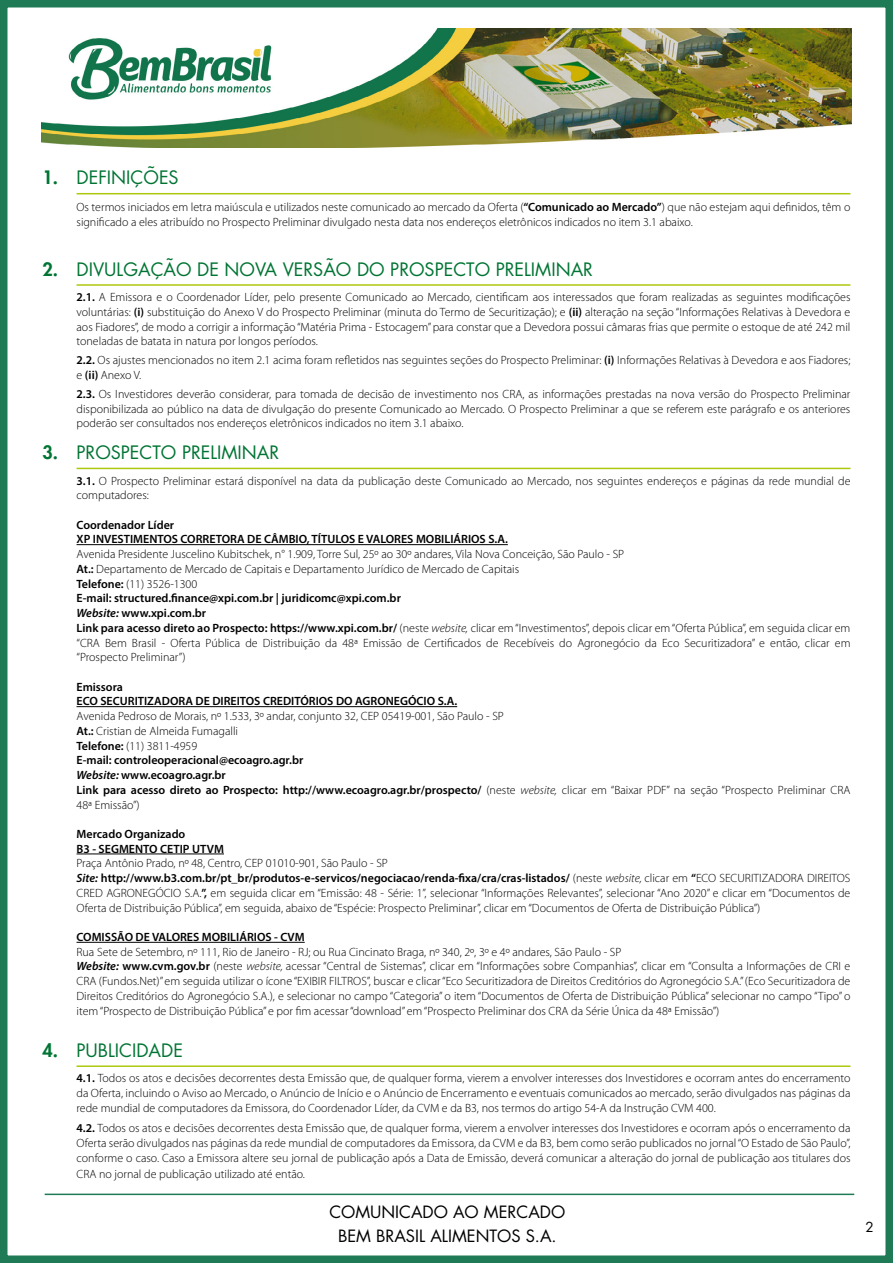
<style>
.page{position:relative;width:893px;height:1263px;background:#fff}
.page>*{position:absolute;margin:0;border:0;box-sizing:border-box;transform-origin:0 0}
.t1{font:18px "Futura";color:#007433}
.t2{font:16.5px/24px "Futura";color:#000;text-align:center}
.t3{font:13.5px "Futura";color:#000}
.t4{font:300 12px/14.7px "Myriad Pro";color:#000}
.t5{font:600 12px/14.7px "Myriad Pro";color:#000}
.s1{font-weight:800}
.s2{font-weight:600}
.s3{font-weight:600;font-style:italic}
.s4{font-style:italic}
</style>
<div class="page">
<div style="left:0;top:0;width:893px;height:1263px;border:8px solid #1f7b56"></div>
<img style="left:42px;top:29px;width:809px;height:119px">
<hr style="left:45px;top:1193px;width:809px;height:2px;background:#1f7b56">
<hr style="left:77px;top:193px;width:773px;height:1px;background:#afc80d">
<hr style="left:77px;top:284px;width:773px;height:2px;background:#afc80d">
<hr style="left:77px;top:468px;width:773px;height:1px;background:#afc80d">
<hr style="left:77px;top:544px;width:431px;height:1px;background:#000">
<hr style="left:77px;top:706px;width:380px;height:1px;background:#000">
<hr style="left:77px;top:854px;width:147px;height:1px;background:#000">
<hr style="left:77px;top:942px;width:228px;height:1px;background:#000">
<hr style="left:77px;top:1065px;width:773px;height:2px;background:#afc80d">
<h1 class="t1" style="left:43px;top:165px;width:138px"><span class="s1">1.</span> DEFINIÇÕES</h1>
<p class="t4" style="left:77px;top:199px;width:775px;line-height:15.5px">Os termos iniciados em letra maiúscula e utilizados neste comunicado ao mercado da Oferta (<span class="s2">“Comunicado ao Mercado”</span>) que não estejam aqui definidos, têm o significado a eles atribuído no Prospecto Preliminar divulgado nesta data nos endereços eletrônicos indicados no item 3.1 abaixo.</p>
<h1 class="t1" style="left:43px;top:257px;width:552px"><span class="s1">2.</span> DIVULGAÇÃO DE NOVA VERSÃO DO PROSPECTO PRELIMINAR</h1>
<p class="t4" style="left:77px;top:290px;width:775px;text-align:justify"><span class="s2">2.1.</span> A Emissora e o Coordenador Líder, pelo presente Comunicado ao Mercado, cientificam aos interessados que foram realizadas as seguintes modificações voluntárias: <span class="s2">(i)</span> substituição do Anexo V do Prospecto Preliminar (minuta do Termo de Securitização); e <span class="s2">(ii)</span> alteração na seção “Informações Relativas à Devedora e aos Fiadores”, de modo a corrigir a informação “Matéria Prima - Estocagem” para constar que a Devedora possui câmaras frias que permite o estoque de até 242 mil toneladas de batata in natura por longos períodos.</p>
<p class="t4" style="left:77px;top:353px;width:775px"><span class="s2">2.2.</span> Os ajustes mencionados no item 2.1 acima foram refletidos nas seguintes seções do Prospecto Preliminar: <span class="s2">(i)</span> Informações Relativas à Devedora e aos Fiadores; e <span class="s2">(ii)</span> Anexo V.</p>
<p class="t4" style="left:77px;top:387px;width:775px;text-align:justify"><span class="s2">2.3.</span> Os Investidores deverão considerar, para tomada de decisão de investimento nos CRA, as informações prestadas na nova versão do Prospecto Preliminar disponibilizada ao público na data de divulgação do presente Comunicado ao Mercado. O Prospecto Preliminar a que se referem este parágrafo e os anteriores poderão ser consultados nos endereços eletrônicos indicados no item 3.1 abaixo.</p>
<h1 class="t1" style="left:43px;top:440px;width:238px"><span class="s1">3.</span> PROSPECTO PRELIMINAR</h1>
<p class="t4" style="left:77px;top:473px;width:775px"><span class="s2">3.1.</span> O Prospecto Preliminar estará disponível na data da publicação deste Comunicado ao Mercado, nos seguintes endereços e páginas da rede mundial de computadores:</p>
<p class="t5" style="left:77px;top:517px;width:433px">Coordenador Líder<br>XP INVESTIMENTOS CORRETORA DE CÂMBIO, TÍTULOS E VALORES MOBILIÁRIOS S.A.</p>
<p class="t4" style="left:77px;top:547px;width:775px">Avenida Presidente Juscelino Kubitschek, n° 1.909, Torre Sul, 25º ao 30º andares, Vila Nova Conceição, São Paulo - SP<br><span class="s2">At.:</span> Departamento de Mercado de Capitais e Departamento Jurídico de Mercado de Capitais<br><span class="s2">Telefone:</span> (11) 3526-1300<br><span class="s2">E-mail: structured.finance@xpi.com.br | juridicomc@xpi.com.br<br></span><span class="s3">Website:</span> <span class="s2">www.xpi.com.br<br>Link para acesso direto ao Prospecto: https://www.xpi.com.br/</span> (neste <span class="s4">website,</span> clicar em “Investimentos”, depois clicar em “Oferta Pública”, em seguida clicar em “CRA Bem Brasil - Oferta Pública de Distribuição da 48ª Emissão de Certificados de Recebíveis do Agronegócio da Eco Securitizadora” e então, clicar em “Prospecto Preliminar”)</p>
<p class="t5" style="left:77px;top:679px;width:382px">Emissora<br>ECO SECURITIZADORA DE DIREITOS CREDITÓRIOS DO AGRONEGÓCIO S.A.</p>
<p class="t4" style="left:77px;top:709px;width:775px">Avenida Pedroso de Morais, nº 1.533, 3º andar, conjunto 32, CEP 05419-001, São Paulo - SP<br><span class="s2">At.:</span> Cristian de Almeida Fumagalli<br><span class="s2">Telefone:</span> (11) 3811-4959<br><span class="s2">E-mail: controleoperacional@ecoagro.agr.br<br></span><span class="s3">Website:</span> <span class="s2">www.ecoagro.agr.br<br>Link para acesso direto ao Prospecto: http://www.ecoagro.agr.br/prospecto/</span> (neste <span class="s4">website,</span> clicar em “Baixar PDF” na seção “Prospecto Preliminar CRA 48ª Emissão”)</p>
<p class="t5" style="left:77px;top:826px;width:149px">Mercado Organizado<br>B3 - SEGMENTO CETIP UTVM</p>
<p class="t4" style="left:77px;top:856px;width:775px">Praça Antônio Prado, nº 48, Centro, CEP 01010-901, São Paulo - SP<br><span class="s3">Site:</span> <span class="s2">http://www.b3.com.br/pt_br/produtos-e-servicos/negociacao/renda-fixa/cra/cras-listados/</span> (neste <span class="s4">website,</span> clicar em <span class="s2">“</span>ECO SECURITIZADORA DIREITOS CRED AGRONEGÓCIO S.A.<span class="s2">”,</span> em seguida clicar em “Emissão: 48 - Série: 1”, selecionar “Informações Relevantes”, selecionar “Ano 2020” e clicar em “Documentos de Oferta de Distribuição Pública”, em seguida, abaixo de “Espécie: Prospecto Preliminar”, clicar em “Documentos de Oferta de Distribuição Pública”)</p>
<p class="t5" style="left:77px;top:929px;width:230px">COMISSÃO DE VALORES MOBILIÁRIOS - CVM</p>
<p class="t4" style="left:77px;top:944px;width:775px">Rua Sete de Setembro, nº 111, Rio de Janeiro - RJ; ou Rua Cincinato Braga, nº 340, 2º, 3º e 4º andares, São Paulo - SP<br><span class="s3">Website:</span> <span class="s2">www.cvm.gov.br</span> (neste <span class="s4">website,</span> acessar “Central de Sistemas”, clicar em “Informações sobre Companhias”, clicar em “Consulta a Informações de CRI e CRA (Fundos.Net)” em seguida utilizar o ícone “EXIBIR FILTROS”, buscar e clicar “Eco Securitizadora de Direitos Creditórios do Agronegócio S.A.” (Eco Securitizadora de Direitos Creditórios do Agronegócio S.A.), e selecionar no campo “Categoria” o item “Documentos de Oferta de Distribuição Pública” selecionar no campo “Tipo” o item “Prospecto de Distribuição Pública” e por fim acessar “download” em “Prospecto Preliminar dos CRA da Série Única da 48ª Emissão”)</p>
<h1 class="t1" style="left:43px;top:1038px;width:142px"><span class="s1">4.</span> PUBLICIDADE</h1>
<p class="t4" style="left:77px;top:1071px;width:775px;text-align:justify"><span class="s2">4.1.</span> Todos os atos e decisões decorrentes desta Emissão que, de qualquer forma, vierem a envolver interesses dos Investidores e ocorram antes do encerramento da Oferta, incluindo o Aviso ao Mercado, o Anúncio de Início e o Anúncio de Encerramento e eventuais comunicados ao mercado, serão divulgados nas páginas da rede mundial de computadores da Emissora, do Coordenador Líder, da CVM e da B3, nos termos do artigo 54-A da Instrução CVM 400.</p>
<p class="t4" style="left:77px;top:1120px;width:775px;line-height:15.5px;text-align:justify"><span class="s2">4.2.</span> Todos os atos e decisões decorrentes desta Emissão que, de qualquer forma, vierem a envolver interesses dos Investidores e ocorram após o encerramento da Oferta serão divulgados nas páginas da rede mundial de computadores da Emissora, da CVM e da B3, bem como serão publicados no jornal “O Estado de São Paulo”, conforme o caso. Caso a Emissora altere seu jornal de publicação após a Data de Emissão, deverá comunicar a alteração do jornal de publicação aos titulares dos CRA no jornal de publicação utilizado até então.</p>
<h2 class="t2" style="left:329px;top:1200px;width:237px">COMUNICADO AO MERCADO<br>BEM BRASIL ALIMENTOS S.A.</h2>
<p class="t3" style="left:866px;top:1217px;width:10px">2</p>
</div>
